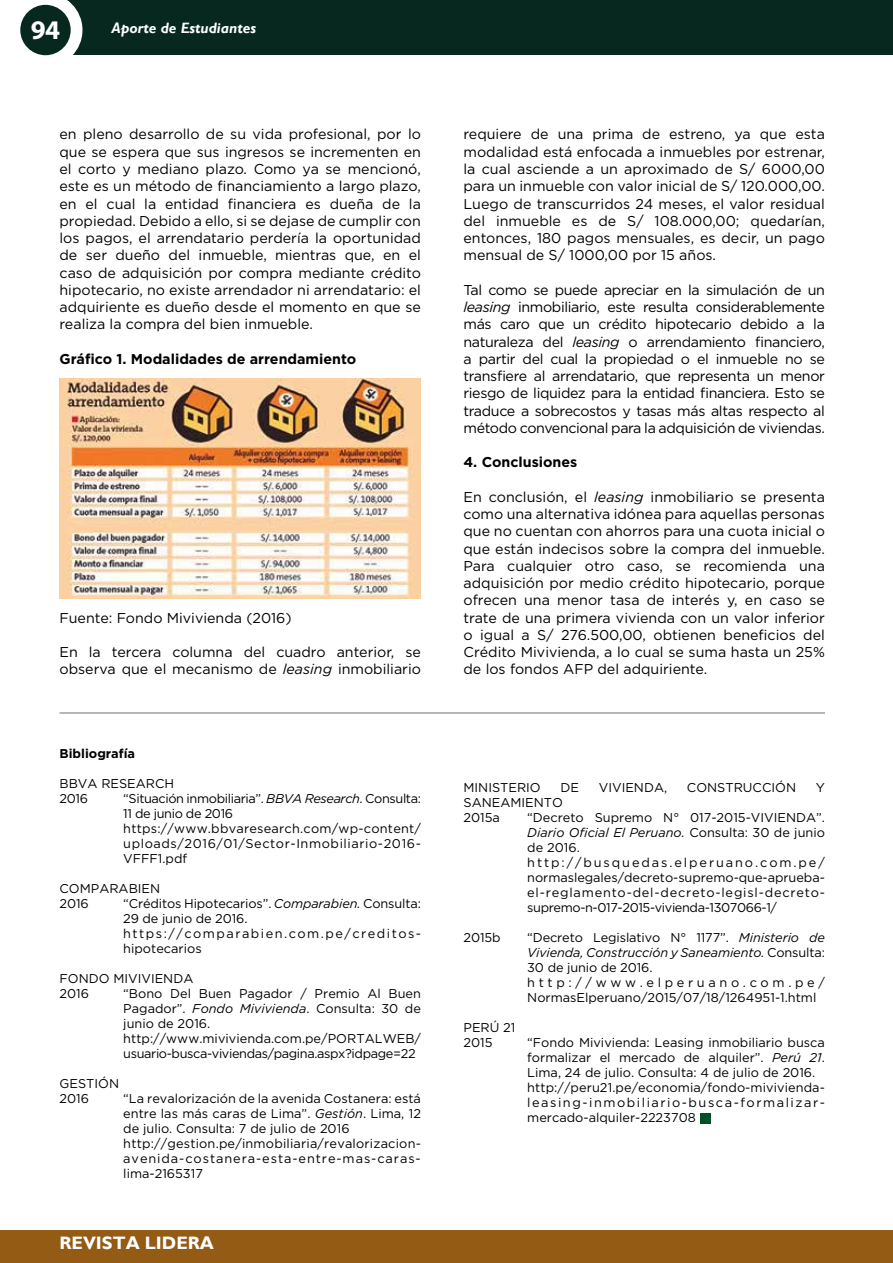
<style>
.page{position:relative;width:893px;height:1263px;background:#fff}
.page>*{position:absolute;margin:0;border:0;box-sizing:border-box;transform-origin:0 0}
.t1{font:700 27px "Myriad Pro";color:#fff}
.t2{font:700 18px "Gill Sans";color:#fff}
.t3{font:italic 700 15px "Gill Sans";color:#fff}
.t4{font:14.25px/17.2px "Gotham";color:#000;text-align:justify}
.t5{font:700 14.25px "Gotham";color:#000}
.t6{font:12.75px/15px "Gotham";color:#000}
.t7{font:12.75px/15px "Gotham";letter-spacing:.02em;color:#000}
.t8{font:700 12.75px "Gotham";color:#000}
.s1{font-style:italic}
</style>
<div class="page">
<div style="left:45px;top:0;width:848px;height:55px;background:#06281f"></div>
<svg style="left:21px;top:0;width:61px;height:56px"></svg>
<div style="left:20px;top:5px;width:51px;height:50px;background:#06281f;border-radius:50%"></div>
<div style="left:0;top:1230px;width:893px;height:33px;background:#935b14"></div>
<img style="left:60px;top:378px;width:360px;height:221px">
<hr style="left:60px;top:713px;width:765px;height:1px;background:#706f6f">
<div style="left:700px;top:1113px;width:10px;height:10px;background:#005028"></div>
<hr style="left:892px;top:504px;width:1px;height:192px;background:#e3e3e3">
<h1 class="t1" style="left:31px;top:13px;width:31px">94</h1>
<p class="t3" style="left:111px;top:19px;width:146px">Aporte de Estudiantes</p>
<p class="t4" style="left:60px;top:126px;width:363px">en pleno desarrollo de su vida profesional, por lo que se espera que sus ingresos se incrementen en el corto y mediano plazo. Como ya se mencionó, este es un método de financiamiento a largo plazo, en el cual la entidad financiera es dueña de la propiedad. Debido a ello, si se dejase de cumplir con los pagos, el arrendatario perdería la oportunidad de ser dueño del inmueble, mientras que, en el caso de adquisición por compra mediante crédito hipotecario, no existe arrendador ni arrendatario: el adquiriente es dueño desde el momento en que se realiza la compra del bien inmueble.</p>
<p class="t5" style="left:60px;top:351px;width:298px">Gráfico 1. Modalidades de arrendamiento</p>
<p class="t4" style="left:60px;top:609px;width:234px">Fuente: Fondo Mivivienda (2016)</p>
<p class="t4" style="left:60px;top:643px;width:363px">En la tercera columna del cuadro anterior, se observa que el mecanismo de <span class="s1">leasing</span> inmobiliario</p>
<p class="t8" style="left:60px;top:746px;width:77px">Bibliografía</p>
<p class="t6" style="left:60px;top:776px;width:116px">BBVA RESEARCH<br>2016</p>
<p class="t7" style="left:123px;top:791px;width:299px">“Situación inmobiliaria”. <span class="s1">BBVA Research</span>. Consulta:<br>11 de junio de 2016 https://www.bbvaresearch.com/wp-content/ uploads/2016/01/Sector-Inmobiliario-2016- VFFF1.pdf</p>
<p class="t6" style="left:60px;top:881px;width:102px">COMPARABIEN<br>2016</p>
<p class="t6" style="left:123px;top:896px;width:299px">“Créditos Hipotecarios”. <span class="s1">Comparabien.</span> Consulta:<br>29 de junio de 2016. https://comparabien.com.pe/creditos&shy;hipotecarios</p>
<p class="t6" style="left:60px;top:971px;width:135px">FONDO MIVIVIENDA<br>2016</p>
<p class="t6" style="left:123px;top:986px;width:299px">“Bono Del Buen Pagador / Premio Al Buen Pagador”. <span class="s1">Fondo Mivivienda</span>. Consulta: 30 de junio de 2016. http://www.mivivienda.com.pe/PORTALWEB/ usuario-busca-viviendas/pagina.aspx?idpage=22</p>
<p class="t6" style="left:60px;top:1076px;width:61px">GESTIÓN<br>2016</p>
<p class="t6" style="left:123px;top:1091px;width:299px">“La revalorización de la avenida Costanera: está entre las más caras de Lima”. <span class="s1">Gestión</span>. Lima, 12 de julio. Consulta: 7 de julio de 2016 http://gestion.pe/inmobiliaria/revalorizacion&shy;avenida-costanera-esta-entre-mas-caras&shy;lima-2165317</p>
<p class="t2" style="left:59px;top:1232px;width:156px">REVISTA LIDERA</p>
<p class="t4" style="left:463px;top:126px;width:363px">requiere de una prima de estreno, ya que esta modalidad está enfocada a inmuebles por estrenar, la cual asciende a un aproximado de S/ 6000,00 para un inmueble con valor inicial de S/ 120.000,00.<br>Luego de transcurridos 24 meses, el valor residual del inmueble es de S/ 108.000,00; quedarían, entonces, 180 pagos mensuales, es decir, un pago mensual de S/ 1000,00 por 15 años.</p>
<p class="t4" style="left:463px;top:281px;width:363px">Tal como se puede apreciar en la simulación de un <span class="s1">leasing</span> inmobiliario, este resulta considerablemente más caro que un crédito hipotecario debido a la naturaleza del <span class="s1">leasing</span> o arrendamiento financiero, a partir del cual la propiedad o el inmueble no se transfiere al arrendatario, que representa un menor riesgo de liquidez para la entidad financiera. Esto se traduce a sobrecostos y tasas más altas respecto al método convencional para la adquisición de viviendas.</p>
<p class="t5" style="left:463px;top:454px;width:115px">4. Conclusiones</p>
<p class="t4" style="left:463px;top:488px;width:363px">En conclusión, el <span class="s1">leasing</span> inmobiliario se presenta como una alternativa idónea para aquellas personas que no cuentan con ahorros para una cuota inicial o que están indecisos sobre la compra del inmueble.<br>Para cualquier otro caso, se recomienda una adquisición por medio crédito hipotecario, porque ofrecen una menor tasa de interés y, en caso se trate de una primera vivienda con un valor inferior o igual a S/ 276.500,00, obtienen beneficios del Crédito Mivivienda, a lo cual se suma hasta un 25% de los fondos AFP del adquiriente.</p>
<p class="t6" style="left:463px;top:780px;width:79px">MINISTERIO</p>
<p class="t6" style="left:561px;top:780px;width:20px">DE</p>
<p class="t6" style="left:599px;top:780px;width:70px">VIVIENDA,</p>
<p class="t6" style="left:687px;top:780px;width:111px">CONSTRUCCIÓN</p>
<p class="t6" style="left:816px;top:780px;width:11px">Y</p>
<p class="t6" style="left:463px;top:795px;width:101px">SANEAMIENTO<br>2015a</p>
<p class="t6" style="left:527px;top:810px;width:299px">“Decreto Supremo N° 017-2015-VIVIENDA”.<br><span class="s1">Diario Oficial El Peruano.</span> Consulta: 30 de junio de 2016. http://busquedas.elperuano.com.pe/ normaslegales/decreto-supremo-que-aprueba&shy;el-reglamento-del-decreto-legisl-decreto&shy;supremo-n-017-2015-vivienda-1307066-1/</p>
<p class="t6" style="left:463px;top:930px;width:39px">2015b</p>
<p class="t6" style="left:527px;top:930px;width:299px">“Decreto Legislativo N° 1177”. <span class="s1">Ministerio de Vivienda, Construcción y Saneamiento.</span> Consulta:<br>30 de junio de 2016. http://www.elperuano.com.pe/ NormasElperuano/2015/07/18/1264951-1.html</p>
<p class="t6" style="left:463px;top:1020px;width:53px">PERÚ 21<br>2015</p>
<p class="t6" style="left:527px;top:1035px;width:299px">“Fondo Mivivienda: Leasing inmobiliario busca formalizar el mercado de alquiler”. <span class="s1">Perú 21</span>.<br>Lima, 24 de julio. Consulta: 4 de julio de 2016. http://peru21.pe/economia/fondo-mivivienda&shy;leasing-inmobiliario-busca-formalizar&shy;mercado-alquiler-2223708</p>
</div>
